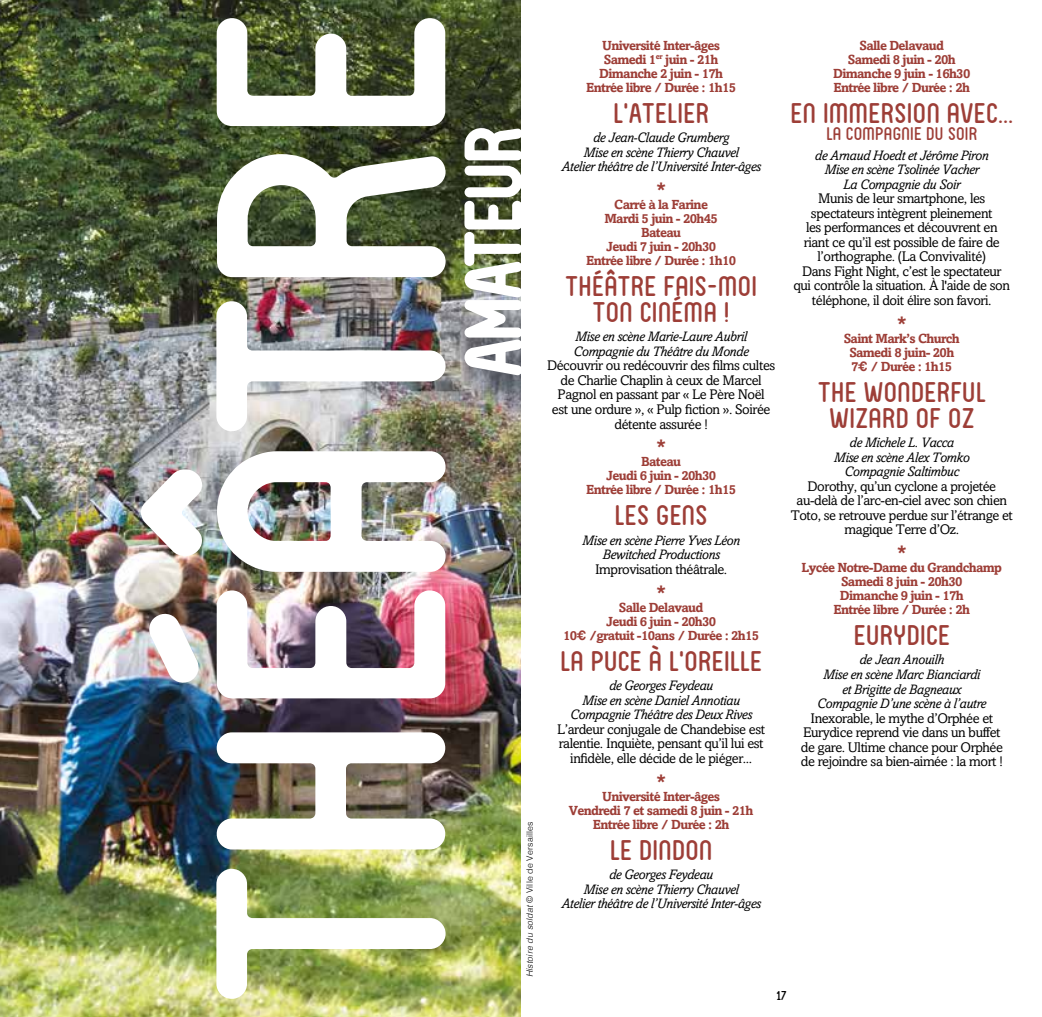
<style>
.page{position:relative;width:1042px;height:1017px;background:#fff}
.page>*{position:absolute;margin:0;border:0;box-sizing:border-box;transform-origin:0 0}
.t1{font:27.12px/25.9px "FV Almelo";letter-spacing:.02em;color:#9d3e37;text-align:center}
.t2{font:17.5px "FV Almelo";letter-spacing:.02em;color:#9d3e37}
.t3{font:700 17.5px "Amasis";color:#9d3e37}
.t4{font:14px/14.5px "Amasis";letter-spacing:-.03em;color:#000;text-align:center}
.t5{font:italic 14px/14.5px "Amasis";letter-spacing:-.03em;color:#000;text-align:center}
.t6{font:700 13.12px/14px "Amasis";letter-spacing:-.05em;color:#9d3e37;text-align:center}
.t7{font:12.25px "FV Almelo";color:#000}
.t8{font:300 8.75px "Helvetica";letter-spacing:.02em;color:#000}
.s1{font-style:italic}
.s2{font-family:"Helvetica"}
</style>
<div class="page">
<img style="left:0;top:0;width:521px;height:1017px">
<img style="left:140px;top:18px;width:305px;height:981px">
<svg style="left:462px;top:126px;width:59px;height:254px"></svg>
<p class="t8" style="left:522px;top:977px;width:157px;rotate:-90deg"><span class="s1">Histoire du soldat</span> © Ville de Versailles</p>
<p class="t6" style="left:586px;top:38px;width:151px">Université Inter-âges<br>Samedi 1<sup>er</sup> juin - 21h<br>Dimanche 2 juin - 17h<br>Entrée libre / Durée : 1h15</p>
<h1 class="t1" style="left:613px;top:98px;width:97px">L’ATELIER</h1>
<p class="t5" style="left:561px;top:130px;width:201px">de Jean-Claude Grumberg<br>Mise en scène Thierry Chauvel<br>Atelier théâtre de l’Université Inter-âges</p>
<p class="t3" style="left:656px;top:178px;width:11px">*</p>
<p class="t6" style="left:586px;top:197px;width:151px">Carré à la Farine<br>Mardi 5 juin - 20h45<br>Bateau<br>Jeudi 7 juin - 20h30<br>Entrée libre / Durée : 1h10</p>
<h1 class="t1" style="left:565px;top:271px;width:193px">THÉÂTRE FAIS-MOI<br>TON CINÉMA !</h1>
<p class="t5" style="left:573px;top:329px;width:177px;text-align:left">Mise en scène Marie-Laure Aubril<br>Compagnie du Théâtre du Monde</p>
<p class="t4" style="left:547px;top:358px;width:230px">Découvrir ou redécouvrir des films cultes de Charlie Chaplin à ceux de Marcel Pagnol en passant par « Le Père Noël<br>est une ordure », « Pulp fiction ». Soirée détente assurée !</p>
<p class="t3" style="left:656px;top:436px;width:11px">*</p>
<p class="t6" style="left:586px;top:455px;width:151px">Bateau<br>Jeudi 6 juin - 20h30<br>Entrée libre / Durée : 1h15</p>
<h1 class="t1" style="left:615px;top:501px;width:94px">LES GENS</h1>
<p class="t5" style="left:582px;top:533px;width:159px">Mise en scène Pierre Yves Léon<br>Bewitched Productions</p>
<p class="t4" style="left:595px;top:562px;width:134px">Improvisation théâtrale.</p>
<p class="t3" style="left:656px;top:581px;width:11px">*</p>
<p class="t6" style="left:563px;top:600px;width:198px">Salle Delavaud<br>Jeudi 6 juin - 20h30<br>10<span class="s2">€</span> /gratuit -10ans / Durée : 2h15</p>
<h1 class="t1" style="left:560px;top:646px;width:203px">LA PUCE À L’OREILLE</h1>
<p class="t5" style="left:570px;top:678px;width:183px">de Georges Feydeau<br>Mise en scène Daniel Annotiau<br>Compagnie Théâtre des Deux Rives</p>
<p class="t4" style="left:557px;top:722px;width:209px">L’ardeur conjugale de Chandebise est ralentie. Inquiète, pensant qu’il lui est infidèle, elle décide de le piéger...</p>
<p class="t3" style="left:656px;top:770px;width:11px">*</p>
<p class="t6" style="left:569px;top:789px;width:186px">Université Inter-âges<br>Vendredi 7 et samedi 8 juin - 21h<br>Entrée libre / Durée : 2h</p>
<h1 class="t1" style="left:610px;top:835px;width:104px">LE DINDON</h1>
<p class="t5" style="left:561px;top:867px;width:201px">de Georges Feydeau<br>Mise en scène Thierry Chauvel<br>Atelier théâtre de l’Université Inter-âges</p>
<p class="t6" style="left:833px;top:38px;width:139px">Salle Delavaud<br>Samedi 8 juin - 20h<br>Dimanche 9 juin - 16h30<br>Entrée libre / Durée : 2h</p>
<h1 class="t1" style="left:790px;top:98px;width:224px">EN IMMERSION AVEC…</h1>
<p class="t2" style="left:826px;top:123px;width:152px">LA COMPAGNIE DU SOIR</p>
<p class="t5" style="left:815px;top:148px;width:175px">de Arnaud Hoedt et Jérôme Piron<br>Mise en scène Tsolinée Vacher<br>La Compagnie du Soir</p>
<p class="t4" style="left:793px;top:191px;width:218px">Munis de leur smartphone, les spectateurs intègrent pleinement<br>les performances et découvrent en riant ce qu’il est possible de faire de l’orthographe. (La Convivalité)<br>Dans Fight Night, c’est le spectateur qui contrôle la situation. À l'aide de son téléphone, il doit élire son favori.</p>
<p class="t3" style="left:897px;top:312px;width:11px">*</p>
<p class="t6" style="left:844px;top:331px;width:118px">Saint Mark’s Church<br>Samedi 8 juin- 20h<br>7<span class="s2">€</span> / Durée : 1h15</p>
<h1 class="t1" style="left:818px;top:377px;width:169px">THE WONDERFUL<br>WIZARD OF OZ</h1>
<p class="t5" style="left:834px;top:435px;width:137px">de Michele L. Vacca<br>Mise en scène Alex Tomko<br>Compagnie Saltimbuc</p>
<p class="t4" style="left:791px;top:479px;width:224px">Dorothy, qu’un cyclone a projetée au-delà de l’arc-en-ciel avec son chien Toto, se retrouve perdue sur l’étrange et magique Terre d’Oz.</p>
<p class="t3" style="left:897px;top:541px;width:11px">*</p>
<p class="t6" style="left:801px;top:560px;width:202px">Lycée Notre-Dame du Grandchamp<br>Samedi 8 juin - 20h30<br>Dimanche 9 juin - 17h<br>Entrée libre / Durée : 2h</p>
<h1 class="t1" style="left:854px;top:620px;width:98px">EURYDICE</h1>
<p class="t5" style="left:817px;top:653px;width:171px">de Jean Anouilh<br>Mise en scène Marc Bianciardi et Brigitte de Bagneaux<br>Compagnie D’une scène à l’autre</p>
<p class="t4" style="left:801px;top:711px;width:203px">Inexorable, le mythe d’Orphée et Eurydice reprend vie dans un buffet de gare. Ultime chance pour Orphée de rejoindre sa bien-aimée : la mort !</p>
<p class="t7" style="left:776px;top:988px;width:12px">17</p>
</div>
